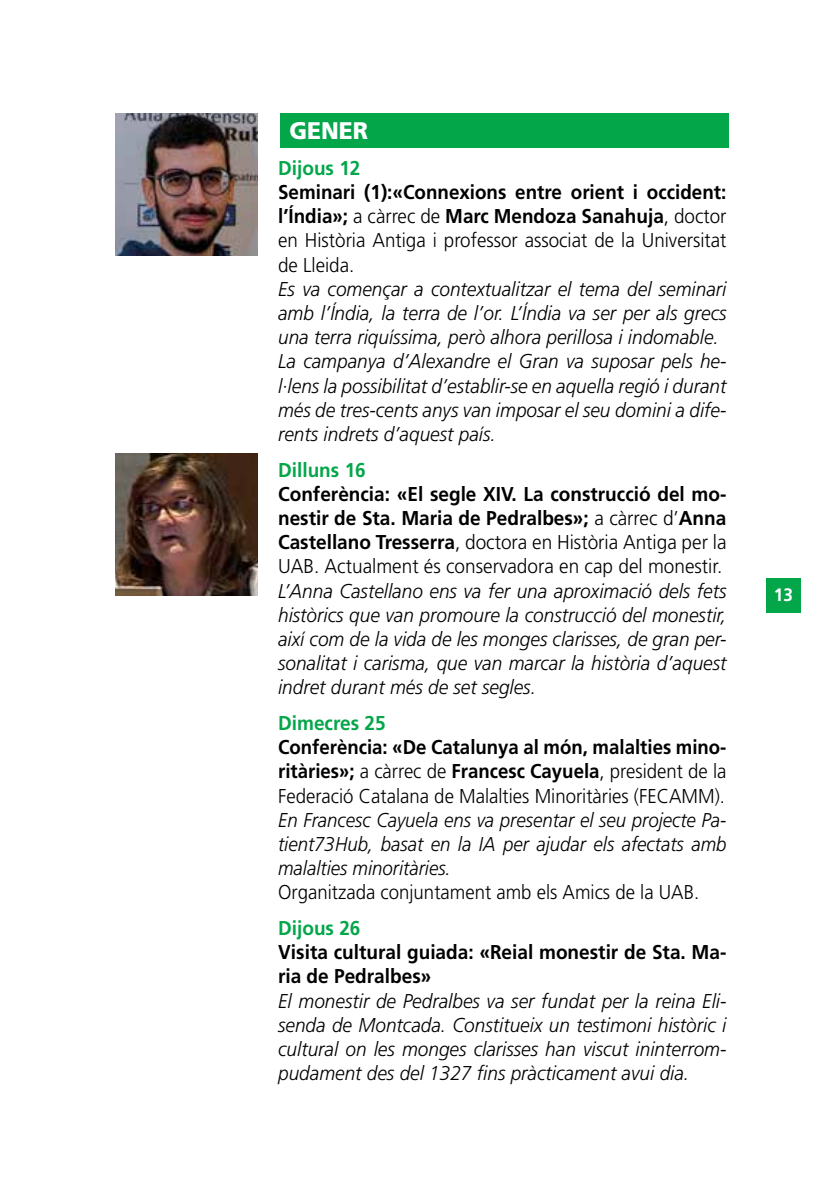
<style>
.page{position:relative;width:840px;height:1191px;background:#fff}
.page>*{position:absolute;margin:0;border:0;box-sizing:border-box;transform-origin:0 0}
.t1{font:900 24px "Frutiger";color:#fff;scale:.95 1}
.t2{font:italic 300 20px/24.2px "Frutiger";color:#000;text-align:justify;scale:.95 1}
.t3{font:700 20px/24.2px "Frutiger";color:#000;text-align:justify;scale:.95 1}
.t4{font:300 20px/24.2px "Frutiger";color:#000;text-align:justify;scale:.93 1}
.t5{font:300 20px/24.2px "Frutiger";color:#000;text-align:justify;scale:.94 1}
.t6{font:italic 300 20px/24.2px "Frutiger";color:#000;text-align:justify;scale:.93 1}
.t7{font:700 20px "Frutiger";color:#04a64a;scale:.95 1}
.t8{font:700 18px "Frutiger";color:#fff;scale:.95 1}
.s1{font-weight:700}
.s2{font-weight:300}
</style>
<div class="page">
<div style="left:765px;top:578px;width:34px;height:34px;background:#04a64a"></div>
<div style="left:280px;top:113px;width:448px;height:34px;background:#04a64a"></div>
<img style="left:115px;top:113px;width:142px;height:142px">
<img style="left:115px;top:454px;width:142px;height:141px">
<p class="t1" style="left:289px;top:116px;width:84px">GENER</p>
<p class="t7" style="left:278px;top:156px;width:88px">Dijous 12</p>
<p class="t5" style="left:278px;top:180px;width:478px"><span class="s1">Seminari (1):«Connexions entre orient i occident: l’Índia»;</span> a càrrec de <span class="s1">Marc Mendoza Sanahuja</span>, doctor en Història Antiga i professor associat de la Universitat de Lleida.</p>
<p class="t2" style="left:278px;top:277px;width:473px;text-align:left">Es va començar a contextualitzar el tema del seminari amb l’Índia, la terra de l’or. L’Índia va ser per als grecs una terra riquíssima, però alhora perillosa i indomable.<br>La campanya d’Alexandre el Gran va suposar pels he&shy;l·lens la possibilitat d’establir-se en aquella regió i durant més de tres-cents anys van imposar el seu domini a dife&shy;rents indrets d’aquest país.</p>
<p class="t7" style="left:278px;top:458px;width:94px">Dilluns 16</p>
<p class="t3" style="left:278px;top:481px;width:473px">Conferència: «El segle XIV. La construcció del mo&shy;nestir de Sta. Maria de Pedralbes»; <span class="s2">a càrrec d’</span>Anna Castellano Tresserra<span class="s2">, doctora en Història Antiga per la UAB. Actualment és conservadora en cap del monestir.</span></p>
<p class="t2" style="left:278px;top:578px;width:473px">L’Anna Castellano ens va fer una aproximació dels fets històrics que van promoure la construcció del monestir, així com de la vida de les monges clarisses, de gran per&shy;sonalitat i carisma, que van marcar la història d’aquest indret durant més de set segles.</p>
<p class="t7" style="left:278px;top:711px;width:115px">Dimecres 25</p>
<p class="t4" style="left:278px;top:735px;width:483px"><span class="s1">Conferència: «De Catalunya al món, malalties mino&shy;ritàries»;</span> a càrrec de <span class="s1">Francesc Cayuela</span>, president de la Federació Catalana de Malalties Minoritàries (FECAMM).</p>
<p class="t6" style="left:278px;top:807px;width:483px">En Francesc Cayuela ens va presentar el seu projecte Pa&shy;tient73Hub, basat en la IA per ajudar els afectats amb malalties minoritàries.</p>
<p class="t4" style="left:278px;top:880px;width:454px">Organitzada conjuntament amb els Amics de la UAB.</p>
<p class="t7" style="left:278px;top:916px;width:88px">Dijous 26</p>
<p class="t3" style="left:278px;top:940px;width:473px">Visita cultural guiada: «Reial monestir de Sta. Ma&shy;ria de Pedralbes»</p>
<p class="t2" style="left:278px;top:988px;width:473px">El monestir de Pedralbes va ser fundat per la reina Eli&shy;senda de Montcada. Constitueix un testimoni històric i cultural on les monges clarisses han viscut ininterrom&shy;pudament des del 1327 fins pràcticament avui dia.</p>
<p class="t8" style="left:773px;top:584px;width:22px">13</p>
</div>
